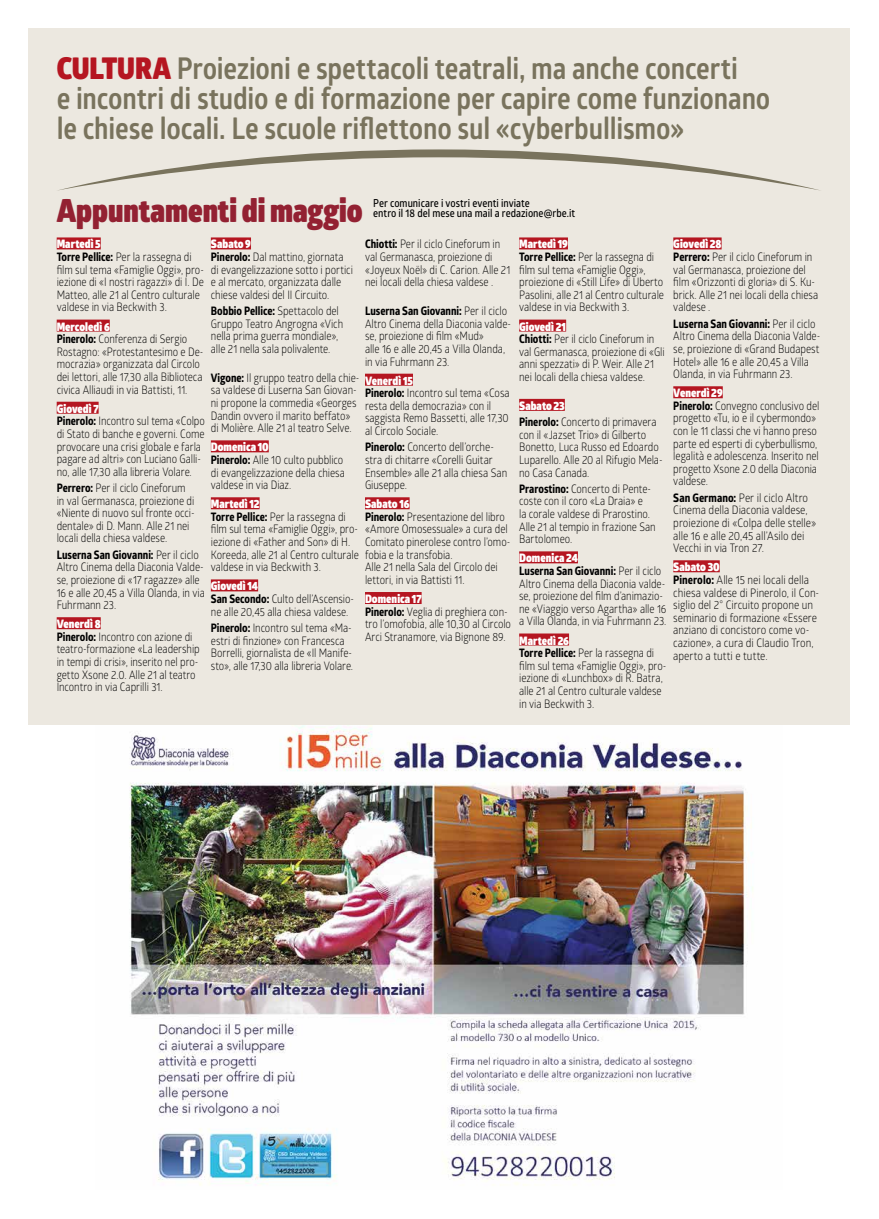
<style>
.page{position:relative;width:879px;height:1219px;background:#fff}
.page>*{position:absolute;margin:0;border:0;box-sizing:border-box;transform-origin:0 0}
.t1{font:900 32px "Glober";color:#932132;scale:.88 1}
.t2{font:700 30px/30px "Glober";letter-spacing:-.005em;color:#79735d;scale:.88 1}
.t3{font:11.7px/12.6px "Glober";letter-spacing:-.005em;color:#000;scale:.86 1}
.t4{font:11.7px/12.6px "Glober";letter-spacing:-.005em;color:#000;scale:.88 1}
.t5{font:700 11.7px "Globerx";color:#000;scale:.86 1}
.t6{font:11.7px/12.6px "Glober";letter-spacing:-.005em;color:#000;scale:.87 1}
.t7{font:900 11.7px "Glober";letter-spacing:.005em;color:#fff;scale:.88 1}
.t8{font:600 11px/10px "Glober";color:#000;scale:.88 1}
.s1{font-weight:900;color:#b51621}
.s2{font-weight:900;color:#fff}
.s3{font-family:"Globerx";font-weight:700}
.s4{font-family:"Glober";font-weight:400}
</style>
<div class="page">
<div style="left:28px;top:28px;width:821px;height:697px;background:#ece8e0"></div>
<svg style="left:58px;top:149px;width:762px;height:42px"></svg>
<img style="left:129px;top:725px;width:624px;height:461px">
<div style="left:57px;top:237px;width:44px;height:12px;background:#b51621"></div>
<div style="left:57px;top:320px;width:53px;height:12px;background:#b51621"></div>
<div style="left:57px;top:402px;width:42px;height:12px;background:#b51621"></div>
<div style="left:57px;top:617px;width:44px;height:12px;background:#b51621"></div>
<div style="left:211px;top:237px;width:40px;height:12px;background:#b51621"></div>
<div style="left:211px;top:440px;width:58px;height:12px;background:#b51621"></div>
<div style="left:211px;top:497px;width:49px;height:12px;background:#b51621"></div>
<div style="left:211px;top:579px;width:47px;height:12px;background:#b51621"></div>
<div style="left:365px;top:374px;width:48px;height:12px;background:#b51621"></div>
<div style="left:365px;top:497px;width:44px;height:12px;background:#b51621"></div>
<div style="left:365px;top:592px;width:57px;height:12px;background:#b51621"></div>
<div style="left:519px;top:237px;width:49px;height:12px;background:#b51621"></div>
<div style="left:519px;top:320px;width:47px;height:12px;background:#b51621"></div>
<div style="left:519px;top:399px;width:46px;height:12px;background:#b51621"></div>
<div style="left:519px;top:551px;width:59px;height:12px;background:#b51621"></div>
<div style="left:519px;top:633px;width:50px;height:12px;background:#b51621"></div>
<div style="left:673px;top:237px;width:48px;height:12px;background:#b51621"></div>
<div style="left:673px;top:386px;width:50px;height:12px;background:#b51621"></div>
<div style="left:673px;top:560px;width:47px;height:12px;background:#b51621"></div>
<h2 class="t2" style="left:57px;top:52px;width:812px"><span class="s1">CULTURA</span> Proiezioni e spettacoli teatrali, ma anche concerti<br>e incontri di studio e di formazione per capire come funzionano le chiese locali. Le scuole riflettono sul «cyberbullismo»</h2>
<h1 class="t1" style="left:57px;top:186px;width:349px">Appuntamenti di maggio</h1>
<p class="t8" style="left:373px;top:197px;width:231px">Per comunicare i vostri eventi inviate<br>entro il 18 del mese una mail a redazione@rbe.it</p>
<p class="t3" style="left:57px;top:237px;width:173px"><span class="s2">Martedì 5<br></span><span class="s3">Torre Pellice:</span> Per la rassegna di film sul tema «Famiglie Oggi», pro&shy;iezione di «I nostri ragazzi» di I. De<br>Matteo, alle 21 al Centro culturale valdese in via Beckwith 3.</p>
<p class="t3" style="left:57px;top:320px;width:172px"><span class="s2">Mercoledì 6<br></span><span class="s3">Pinerolo:</span> Conferenza di Sergio<br>Rostagno: «Protestantesimo e De&shy;mocrazia» organizzata dal Circolo dei lettori, alle 17,30 alla Biblioteca civica Alliaudi in via Battisti, 11.</p>
<p class="t3" style="left:57px;top:402px;width:174px"><span class="s2">Giovedì 7<br></span><span class="s3">Pinerolo:</span> Incontro sul tema «Colpo di Stato di banche e governi. Come provocare una crisi globale e farla pagare ad altri» con Luciano Galli&shy;no, alle 17,30 alla libreria Volare.</p>
<p class="t3" style="left:57px;top:481px;width:162px"><span class="s3">Perrero:</span> Per il ciclo Cineforum in val Germanasca, proiezione di «Niente di nuovo sul fronte occi&shy;dentale» di D. Mann. Alle 21 nei locali della chiesa valdese.</p>
<p class="t5" style="left:57px;top:546px;width:167px">Luserna San Giovanni: <span class="s4">Per il ciclo</span></p>
<p class="t3" style="left:57px;top:560px;width:174px">Altro Cinema della Diaconia Valde&shy;se, proiezione di «17 ragazze» alle<br>16 e alle 20,45 a Villa Olanda, in via<br>Fuhrmann 23.</p>
<p class="t3" style="left:57px;top:617px;width:168px"><span class="s2">Venerdì 8<br></span><span class="s3">Pinerolo:</span> Incontro con azione di teatro-formazione «La leadership in tempi di crisi», inserito nel pro&shy;getto Xsone 2.0. Alle 21 al teatro<br>Incontro in via Caprilli 31.</p>
<p class="t3" style="left:365px;top:237px;width:171px"><span class="s3">Chiotti:</span> Per il ciclo Cineforum in val Germanasca, proiezione di «Joyeux Noël» di C. Carion. Alle 21 nei locali della chiesa valdese .</p>
<p class="t5" style="left:365px;top:302px;width:167px">Luserna San Giovanni: <span class="s4">Per il ciclo</span></p>
<p class="t3" style="left:365px;top:317px;width:171px">Altro Cinema della Diaconia valde&shy;se, proiezione di film «Mud»<br>alle 16 e alle 20,45 a Villa Olanda, in via Fuhrmann 23.</p>
<p class="t3" style="left:365px;top:374px;width:170px"><span class="s2">Venerdì 15<br></span><span class="s3">Pinerolo:</span> Incontro sul tema «Cosa resta della democrazia» con il saggista Remo Bassetti, alle 17,30 al Circolo Sociale.</p>
<p class="t6" style="left:365px;top:440px;width:165px"><span class="s3">Pinerolo:</span> Concerto dell’orche&shy;stra di chitarre «Corelli Guitar<br>Ensemble» alle 21 alla chiesa San<br>Giuseppe.</p>
<p class="t3" style="left:365px;top:497px;width:171px"><span class="s2">Sabato 16<br></span><span class="s3">Pinerolo:</span> Presentazione del libro «Amore Omosessuale» a cura del<br>Comitato pinerolese contro l’omo&shy;fobia e la transfobia.<br>Alle 21 nella Sala del Circolo dei lettori, in via Battisti 11.</p>
<p class="t3" style="left:365px;top:592px;width:171px"><span class="s2">Domenica 17<br></span><span class="s3">Pinerolo:</span> Veglia di preghiera con&shy;tro l’omofobia, alle 10,30 al Circolo<br>Arci Stranamore, via Bignone 89.</p>
<p class="t3" style="left:211px;top:237px;width:167px"><span class="s2">Sabato 9<br></span><span class="s3">Pinerolo:</span> Dal mattino, giornata di evangelizzazione sotto i portici e al mercato, organizzata dalle chiese valdesi del II Circuito.</p>
<p class="t5" style="left:211px;top:302px;width:150px">Bobbio Pellice: <span class="s4">Spettacolo del</span></p>
<p class="t3" style="left:211px;top:317px;width:155px">Gruppo Teatro Angrogna «Vich nella prima guerra mondiale», alle 21 nella sala polivalente.</p>
<p class="t3" style="left:211px;top:371px;width:174px"><span class="s3">Vigone:</span> Il gruppo teatro della chie&shy;sa valdese di Luserna San Giovan&shy;ni propone la commedia «Georges Dandin ovvero il marito beffato» di Molière. Alle 21 al teatro Selve.</p>
<p class="t3" style="left:211px;top:440px;width:157px"><span class="s2">Domenica 10<br></span><span class="s3">Pinerolo:</span> Alle 10 culto pubblico di evangelizzazione della chiesa valdese in via Diaz.</p>
<p class="t3" style="left:211px;top:497px;width:174px"><span class="s2">Martedì 12<br></span><span class="s3">Torre Pellice:</span> Per la rassegna di film sul tema «Famiglie Oggi», pro&shy;iezione di «Father and Son» di H.<br>Koreeda, alle 21 al Centro culturale valdese in via Beckwith 3.</p>
<p class="t3" style="left:211px;top:579px;width:168px"><span class="s2">Giovedì 14<br></span><span class="s3">San Secondo:</span> Culto dell’Ascensio&shy;ne alle 20,45 alla chiesa valdese.</p>
<p class="t3" style="left:211px;top:621px;width:167px"><span class="s3">Pinerolo:</span> Incontro sul tema «Ma&shy;estri di finzione» con Francesca Borrelli, giornalista de «Il Manife&shy;sto», alle 17,30 alla libreria Volare.</p>
<p class="t3" style="left:519px;top:237px;width:170px"><span class="s2">Martedì 19<br></span><span class="s3">Torre Pellice:</span> Per la rassegna di film sul tema «Famiglie Oggi», proiezione di «Still Life» di Uberto<br>Pasolini, alle 21 al Centro culturale valdese in via Beckwith 3.</p>
<p class="t3" style="left:519px;top:320px;width:171px"><span class="s2">Giovedì 21<br></span><span class="s3">Chiotti:</span> Per il ciclo Cineforum in val Germanasca, proiezione di «Gli anni spezzati» di P. Weir. Alle 21 nei locali della chiesa valdese.</p>
<p class="t3" style="left:519px;top:397px;width:161px;line-height:16.3px"><span class="s2">Sabato 23<br></span><span class="s3">Pinerolo:</span> Concerto di primavera</p>
<p class="t3" style="left:519px;top:428px;width:168px">con il «Jazset Trio» di Gilberto<br>Bonetto, Luca Russo ed Edoardo<br>Luparello. Alle 20 al Rifugio Mela&shy;no Casa Canada.</p>
<p class="t3" style="left:519px;top:482px;width:160px"><span class="s3">Prarostino:</span> Concerto di Pente&shy;coste con il coro «La Draia» e<br>la corale valdese di Prarostino.<br>Alle 21 al tempio in frazione San<br>Bartolomeo.</p>
<p class="t7" style="left:519px;top:549px;width:68px">Domenica 24</p>
<p class="t5" style="left:519px;top:562px;width:167px">Luserna San Giovanni: <span class="s4">Per il ciclo</span></p>
<p class="t3" style="left:519px;top:577px;width:173px">Altro Cinema della Diaconia valde&shy;se, proiezione del film d’animazio&shy;ne «Viaggio verso Agartha» alle 16 a Villa Olanda, in via Fuhrmann 23.</p>
<p class="t3" style="left:519px;top:633px;width:173px"><span class="s2">Martedì 26<br></span><span class="s3">Torre Pellice:</span> Per la rassegna di film sul tema «Famiglie Oggi», pro&shy;iezione di «Lunchbox» di R. Batra, alle 21 al Centro culturale valdese in via Beckwith 3.</p>
<p class="t3" style="left:673px;top:237px;width:170px"><span class="s2">Giovedì 28<br></span><span class="s3">Perrero:</span> Per il ciclo Cineforum in val Germanasca, proiezione del film «Orizzonti di gloria» di S. Ku&shy;brick. Alle 21 nei locali della chiesa valdese .</p>
<p class="t5" style="left:673px;top:315px;width:167px">Luserna San Giovanni: <span class="s4">Per il ciclo</span></p>
<p class="t3" style="left:673px;top:329px;width:172px">Altro Cinema della Diaconia Valde&shy;se, proiezione di «Grand Budapest<br>Hotel» alle 16 e alle 20,45 a Villa<br>Olanda, in via Fuhrmann 23.</p>
<p class="t3" style="left:673px;top:386px;width:171px"><span class="s2">Venerdì 29<br></span><span class="s3">Pinerolo:</span> Convegno conclusivo del progetto «Tu, io e il cybermondo» con le 11 classi che vi hanno preso parte ed esperti di cyberbullismo, legalità e adolescenza. Inserito nel progetto Xsone 2.0 della Diaconia valdese.</p>
<p class="t4" style="left:673px;top:491px;width:164px"><span class="s3">San Germano:</span> Per il ciclo Altro<br>Cinema della Diaconia valdese, proiezione di «Colpa delle stelle» alle 16 e alle 20,45 all’Asilo dei<br>Vecchi in via Tron 27.</p>
<p class="t4" style="left:673px;top:560px;width:167px"><span class="s2">Sabato 30<br></span><span class="s3">Pinerolo:</span> Alle 15 nei locali della chiesa valdese di Pinerolo, il Con&shy;siglio del 2° Circuito propone un seminario di formazione «Essere anziano di concistoro come vo&shy;cazione», a cura di Claudio Tron, aperto a tutti e tutte.</p>
</div>
